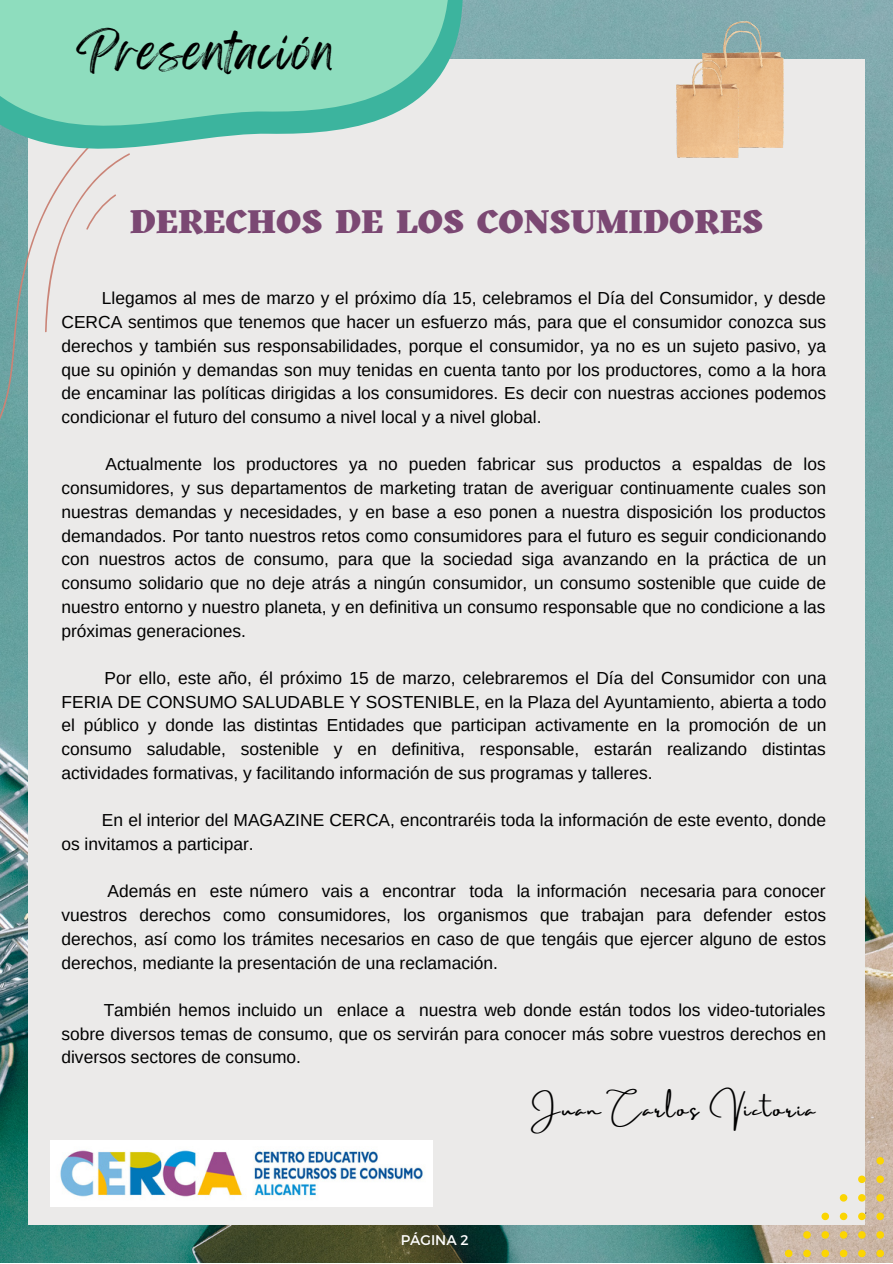
<style>
.page{position:relative;width:893px;height:1264px;background:#fff}
.page>*{position:absolute;margin:0;border:0;box-sizing:border-box;transform-origin:0 0}
.t1{font:42.3px "Feeling Passionate";letter-spacing:.05em;color:#000}
.t2{font:900 32.4px "Kitsch";color:#7b4873}
.t3{font:21.45px "Amsterdam Three";letter-spacing:.1em;color:#000}
.t4{font:17.4px/23.7px "Arimo";color:#000;text-align:justify}
.t5{font:14.1px "Montserrat";color:#fff}
</style>
<div class="page">
<img style="left:0;top:0;width:892px;height:1262px">
<div style="left:28px;top:59px;width:836px;height:1165px;background:#ebeae9"></div>
<img style="left:50px;top:1140px;width:382px;height:66px">
<svg style="left:784px;top:1249px;width:8px;height:8px"></svg>
<svg style="left:803px;top:1249px;width:7px;height:8px"></svg>
<svg style="left:803px;top:1231px;width:7px;height:7px"></svg>
<svg style="left:821px;top:1249px;width:8px;height:8px"></svg>
<svg style="left:821px;top:1231px;width:8px;height:7px"></svg>
<svg style="left:821px;top:1212px;width:8px;height:8px"></svg>
<svg style="left:839px;top:1249px;width:8px;height:8px"></svg>
<svg style="left:839px;top:1231px;width:8px;height:7px"></svg>
<svg style="left:839px;top:1212px;width:8px;height:8px"></svg>
<svg style="left:839px;top:1194px;width:8px;height:7px"></svg>
<svg style="left:858px;top:1249px;width:7px;height:8px"></svg>
<svg style="left:858px;top:1231px;width:7px;height:7px"></svg>
<svg style="left:858px;top:1212px;width:7px;height:8px"></svg>
<svg style="left:858px;top:1194px;width:7px;height:7px"></svg>
<svg style="left:858px;top:1175px;width:7px;height:7px"></svg>
<svg style="left:876px;top:1249px;width:7px;height:8px"></svg>
<svg style="left:876px;top:1231px;width:7px;height:7px"></svg>
<svg style="left:876px;top:1212px;width:7px;height:8px"></svg>
<svg style="left:876px;top:1194px;width:7px;height:7px"></svg>
<svg style="left:876px;top:1175px;width:7px;height:7px"></svg>
<svg style="left:876px;top:1156px;width:7px;height:8px"></svg>
<svg style="left:0;top:199px;width:46px;height:270px;fill:#6ea5a4"></svg>
<svg style="left:28px;top:199px;width:84px;height:133px"></svg>
<svg style="left:0;top:0;width:501px;height:199px"></svg>
<svg style="left:0;top:0;width:485px;height:173px;fill:#8eddbe"></svg>
<img style="left:702px;top:21px;width:81px;height:126px">
<img style="left:676px;top:61px;width:62px;height:96px">
<h1 class="t1" style="left:76px;top:17px;width:259px">Presentación</h1>
<h2 class="t2" style="left:130px;top:203px;width:634px">DERECHOS DE LOS CONSUMIDORES</h2>
<p class="t4" style="left:61px;top:286px;width:766px;text-indent:40px">Llegamos al mes de marzo y el próximo día 15, celebramos el Día del Consumidor, y desde CERCA sentimos que tenemos que hacer un esfuerzo más, para que el consumidor conozca sus derechos y también sus responsabilidades, porque el consumidor, ya no es un sujeto pasivo, ya que su opinión y demandas son muy tenidas en cuenta tanto por los productores, como a la hora de encaminar las políticas dirigidas a los consumidores. Es decir con nuestras acciones podemos condicionar el futuro del consumo a nivel local y a nivel global.</p>
<p class="t4" style="left:61px;top:452px;width:766px;text-indent:44px">Actualmente los productores ya no pueden fabricar sus productos a espaldas de los consumidores, y sus departamentos de marketing tratan de averiguar continuamente cuales son nuestras demandas y necesidades, y en base a eso ponen a nuestra disposición los productos demandados. Por tanto nuestros retos como consumidores para el futuro es seguir condicionando con nuestros actos de consumo, para que la sociedad siga avanzando en la práctica de un consumo solidario que no deje atrás a ningún consumidor, un consumo sostenible que cuide de nuestro entorno y nuestro planeta, y en definitiva un consumo responsable que no condicione a las próximas generaciones.</p>
<p class="t4" style="left:61px;top:666px;width:766px;text-indent:43px">Por ello, este año, él próximo 15 de marzo, celebraremos el Día del Consumidor con una FERIA DE CONSUMO SALUDABLE Y SOSTENIBLE, en la Plaza del Ayuntamiento, abierta a todo el público y donde las distintas Entidades que participan activamente en la promoción de un consumo saludable, sostenible y en definitiva, responsable, estarán realizando distintas actividades formativas, y facilitando información de sus programas y talleres.</p>
<p class="t4" style="left:61px;top:808px;width:766px;text-indent:40px">En el interior del MAGAZINE CERCA, encontraréis toda la información de este evento, donde os invitamos a participar.</p>
<p class="t4" style="left:61px;top:879px;width:766px;text-indent:46px">Además en este número vais a encontrar toda la información necesaria para conocer vuestros derechos como consumidores, los organismos que trabajan para defender estos derechos, así como los trámites necesarios en caso de que tengáis que ejercer alguno de estos derechos, mediante la presentación de una reclamación.</p>
<p class="t4" style="left:61px;top:998px;width:766px;text-indent:42px">También hemos incluido un enlace a nuestra web donde están todos los video-tutoriales sobre diversos temas de consumo, que os servirán para conocer más sobre vuestros derechos en diversos sectores de consumo.</p>
<p class="t5" style="left:401px;top:1230px;width:69px">PÁGINA 2</p>
<p class="t3" style="left:534px;top:1097px;width:282px">Juan Carlos Victoria</p>
</div>
